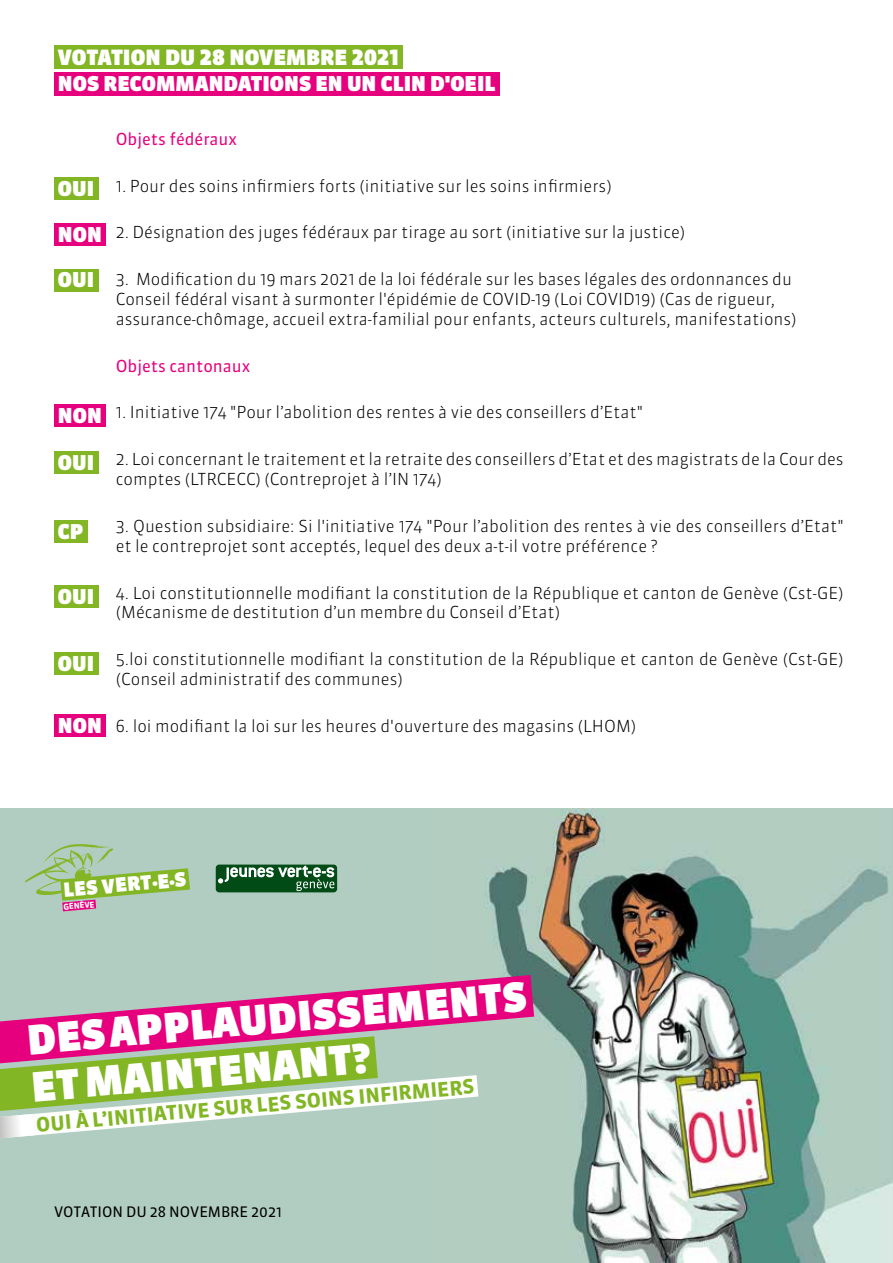
<style>
.page{position:relative;width:893px;height:1263px;background:#fff}
.page>*{position:absolute;margin:0;border:0;box-sizing:border-box;transform-origin:0 0}
.t1{font:900 40.2px "Sanuk OT";color:#fff}
.t2{font:900 21px "Sanuk OT";color:#fff}
.t3{font:900 20.4px "Sanuk OT";color:#fff}
.t4{font:700 19.8px "Sanuk OT";color:#82b624}
.t5{font:900 19.35px "Sanuk OT";color:#fff}
.t6{font:300 16.5px/19.8px "Sanuk OT";color:#000}
.t7{font:16.5px "Sanuk OT";color:#e6007d}
.t8{font:14.4px "Sanuk OT";color:#000}
.t9{font:700 8.1px "Sanuk OT";color:#fff}
</style>
<div class="page">
<div style="left:54px;top:177px;width:44px;height:23px;background:#82b624"></div>
<div style="left:54px;top:223px;width:52px;height:23px;background:#e6007d"></div>
<div style="left:54px;top:269px;width:44px;height:22px;background:#82b624"></div>
<div style="left:54px;top:404px;width:52px;height:23px;background:#e6007d"></div>
<div style="left:54px;top:451px;width:45px;height:22px;background:#82b624"></div>
<div style="left:54px;top:520px;width:33px;height:23px;background:#82b624"></div>
<div style="left:54px;top:585px;width:45px;height:23px;background:#82b624"></div>
<div style="left:54px;top:652px;width:45px;height:23px;background:#82b624"></div>
<div style="left:54px;top:714px;width:52px;height:23px;background:#e6007d"></div>
<div style="left:54px;top:72px;width:445px;height:24px;background:#e6007d"></div>
<div style="left:54px;top:45px;width:349px;height:24px;background:#82b624"></div>
<div style="left:0;top:808px;width:893px;height:455px;background:#b1cdc1"></div>
<img style="left:478px;top:808px;width:415px;height:455px">
<svg style="left:25px;top:844px;width:165px;height:67px"></svg>
<div style="left:216px;top:864px;width:121px;height:28px;background:#004b16;border-radius:4px"></div>
<svg style="left:218px;top:866px;width:116px;height:25px"></svg>
<svg style="left:0;top:975px;width:534px;height:88px;fill:#e6007d"></svg>
<svg style="left:0;top:1036px;width:478px;height:102px"></svg>
<p class="t2" style="left:58px;top:44px;width:343px">VOTATION DU 28 NOVEMBRE 2021</p>
<p class="t3" style="left:58px;top:71px;width:439px">NOS RECOMMANDATIONS EN UN CLIN D'OEIL</p>
<p class="t3" style="left:58px;top:176px;width:38px">OUI</p>
<p class="t3" style="left:58px;top:222px;width:46px">NON</p>
<p class="t3" style="left:58px;top:267px;width:38px">OUI</p>
<p class="t3" style="left:58px;top:403px;width:46px">NON</p>
<p class="t3" style="left:58px;top:449px;width:38px">OUI</p>
<p class="t3" style="left:58px;top:519px;width:27px">CP</p>
<p class="t3" style="left:58px;top:584px;width:38px">OUI</p>
<p class="t3" style="left:58px;top:651px;width:38px">OUI</p>
<p class="t3" style="left:58px;top:713px;width:46px">NON</p>
<p class="t7" style="left:116px;top:129px;width:123px">Objets fédéraux</p>
<p class="t6" style="left:116px;top:176px;width:498px">1. Pour des soins infirmiers forts (initiative sur les soins infirmiers)</p>
<p class="t6" style="left:116px;top:223px;width:571px">2. Désignation des juges fédéraux par tirage au sort (initiative sur la justice)</p>
<p class="t6" style="left:116px;top:269px;width:682px">3. Modification du 19 mars 2021 de la loi fédérale sur les bases légales des ordonnances du<br>Conseil fédéral visant à surmonter l'épidémie de COVID-19 (Loi COVID19) (Cas de rigueur, assurance-chômage, accueil extra-familial pour enfants, acteurs culturels, manifestations)</p>
<p class="t7" style="left:116px;top:355px;width:136px">Objets cantonaux</p>
<p class="t6" style="left:116px;top:403px;width:529px">1. Initiative 174 "Pour l’abolition des rentes à vie des conseillers d’Etat"</p>
<p class="t6" style="left:116px;top:449px;width:729px">2. Loi concernant le traitement et la retraite des conseillers d’Etat et des magistrats de la Cour des comptes (LTRCECC) (Contreprojet à l’IN 174)</p>
<p class="t6" style="left:116px;top:516px;width:729px">3. Question subsidiaire: Si l'initiative 174 "Pour l’abolition des rentes à vie des conseillers d’Etat" et le contreprojet sont acceptés, lequel des deux a-t-il votre préférence ?</p>
<p class="t6" style="left:116px;top:583px;width:729px">4. Loi constitutionnelle modifiant la constitution de la République et canton de Genève (Cst-GE) (Mécanisme de destitution d’un membre du Conseil d’Etat)</p>
<p class="t6" style="left:116px;top:649px;width:729px">5.loi constitutionnelle modifiant la constitution de la République et canton de Genève (Cst-GE) (Conseil administratif des communes)</p>
<p class="t6" style="left:116px;top:716px;width:522px">6. loi modifiant la loi sur les heures d'ouverture des magasins (LHOM)</p>
<p class="t5" style="left:62px;top:878px;width:125px;rotate:-5deg">LES VERT·E·S</p>
<p class="t9" style="left:63px;top:902px;width:33px;rotate:-5deg">GENÈVE</p>
<h1 class="t1" style="left:25px;top:1015px;width:503px;rotate:-5deg">DES APPLAUDISSEMENTS</h1>
<p class="t4" style="left:35px;top:1112px;width:441px;rotate:-5deg">OUI À L’INITIATIVE SUR LES SOINS INFIRMIERS</p>
<h1 class="t1" style="left:30px;top:1062px;width:342px;rotate:-5deg">ET MAINTENANT?</h1>
<p class="t8" style="left:54px;top:1202px;width:230px">VOTATION DU 28 NOVEMBRE 2021</p>
</div>
